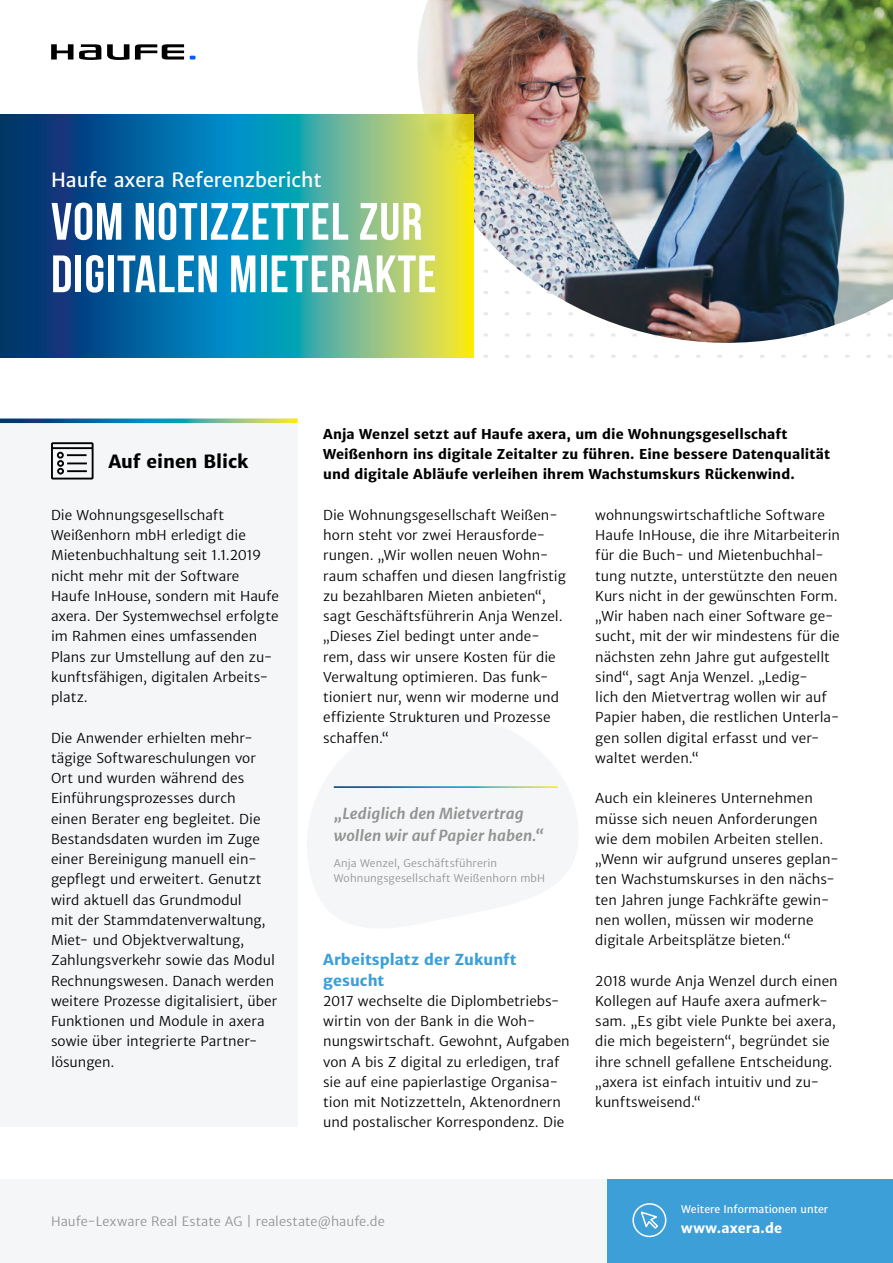
<style>
.page{position:relative;width:893px;height:1263px;background:#fff}
.page>*{position:absolute;margin:0;border:0;box-sizing:border-box;transform-origin:0 0}
.t1{font:700 52.5px/52.5px "Bebas Neue";letter-spacing:.02em;color:#fff}
.t2{font:19.5px "Haufe Merriweather Sans";color:#fff}
.t3{font:700 18px "Haufe Merriweather Sans";color:#000}
.t4{font:italic 700 15px/22.5px "Haufe Merriweather Sans";color:#929493}
.t5{font:700 15px/20.2px "Haufe Merriweather Sans";letter-spacing:.005em;color:#3c9fd7}
.t6{font:13.5px/20.2px "Haufe Merriweather Sans Lt";letter-spacing:.005em;color:#000}
.t7{font:700 13.5px/20.2px "Haufe Merriweather Sans";letter-spacing:.01em;color:#000}
.t8{font:700 13.5px "Haufe Merriweather Sans";letter-spacing:.015em;color:#fff}
.t9{font:12.75px "Haufe Merriweather Sans Lt";letter-spacing:.005em;color:#929493}
.t10{font:10.5px/15px "Haufe Merriweather Sans Lt";letter-spacing:.01em;color:#929493}
.t11{font:10.5px "Haufe Merriweather Sans";color:#fff}
</style>
<div class="page">
<div style="left:0;top:1179px;width:893px;height:84px;background:#f5f6f7"></div>
<div style="left:607px;top:1179px;width:286px;height:84px;background:#3c9fd7"></div>
<div style="left:632px;top:1203px;width:34px;height:34px;border:2px solid #fff;border-radius:50%"></div>
<svg style="left:640px;top:1211px;width:18px;height:18px"></svg>
<img style="left:413px;top:0;width:480px;height:358px">
<svg style="left:0;top:115px;width:473px;height:243px;background:#3a8a8f"></svg>
<svg style="left:107px;top:44px;width:22px;height:16px"></svg>
<svg style="left:135px;top:44px;width:49px;height:16px"></svg>
<svg style="left:190px;top:56px;width:5px;height:4px"></svg>
<svg style="left:51px;top:44px;width:50px;height:16px"></svg>
<div style="left:0;top:418px;width:298px;height:709px;background:#f5f6f7"></div>
<svg style="left:51px;top:442px;width:43px;height:38px"></svg>
<svg style="left:0;top:419px;width:298px;height:4px"></svg>
<h2 class="t2" style="left:51px;top:168px;width:272px">Haufe axera Referenzbericht</h2>
<h1 class="t1" style="left:51px;top:195px;width:387px">VOM NOTIZZETTEL ZUR<br>DIGITALEN MIETERAKTE</h1>
<h3 class="t3" style="left:108px;top:451px;width:142px">Auf einen Blick</h3>
<p class="t6" style="left:51px;top:505px;width:229px">Die Wohnungsgesellschaft<br>Weißenhorn mbH erledigt die<br>Mietenbuchhaltung seit 1.1.2019 nicht mehr mit der Software<br>Haufe InHouse, sondern mit Haufe axera. Der Systemwechsel erfolgte im Rahmen eines umfassenden<br>Plans zur Umstellung auf den zu&shy;kunftsfähigen, digitalen Arbeits&shy;platz.</p>
<p class="t6" style="left:51px;top:728px;width:228px">Die Anwender erhielten mehr&shy;tägige Softwareschulungen vor<br>Ort und wurden während des<br>Einführungsprozesses durch<br>einen Berater eng begleitet. Die<br>Bestandsdaten wurden im Zuge einer Bereinigung manuell ein&shy;gepflegt und erweitert. Genutzt wird aktuell das Grundmodul<br>mit der Stammdatenverwaltung,<br>Miet- und Objektverwaltung,<br>Zahlungsverkehr sowie das Modul<br>Rechnungswesen. Danach werden weitere Prozesse digitalisiert, über<br>Funktionen und Module in axera sowie über integrierte Partner&shy;lösungen.</p>
<p class="t7" style="left:323px;top:424px;width:508px">Anja Wenzel setzt auf Haufe axera, um die Wohnungsgesellschaft<br>Weißenhorn ins digitale Zeitalter zu führen. Eine bessere Datenqualität und digitale Abläufe verleihen ihrem Wachstumskurs Rückenwind.</p>
<p class="t6" style="left:595px;top:505px;width:246px">wohnungswirtschaftliche Software Haufe InHouse, die ihre Mitarbeiterin für die Buch- und Mietenbuchhal&shy;tung nutzte, unterstützte den neuen Kurs nicht in der gewünschten Form. „Wir haben nach einer Software ge&shy;sucht, mit der wir mindestens für die nächsten zehn Jahre gut aufgestellt sind“ , sagt Anja Wenzel. „Ledig-<br>lich den Mietvertrag wollen wir auf Papier haben, die restlichen Unterla&shy;gen sollen digital erfasst und ver&shy;waltet werden.“</p>
<p class="t6" style="left:595px;top:788px;width:245px">Auch ein kleineres Unternehmen müsse sich neuen Anforderungen wie dem mobilen Arbeiten stellen. „Wenn wir aufgrund unseres geplan&shy;ten Wachstumskurses in den nächs&shy;ten Jahren junge Fachkräfte gewin&shy;nen wollen, müssen wir moderne digitale Arbeitsplätze bieten.“</p>
<p class="t6" style="left:595px;top:971px;width:244px">2018 wurde Anja Wenzel durch einen Kollegen auf Haufe axera aufmerk&shy;sam. „Es gibt viele Punkte bei axera, die mich begeistern“ , begründet sie ihre schnell gefallene Entscheidung. „axera ist einfach intuitiv und zu&shy;kunftsweisend.“</p>
<p class="t6" style="left:323px;top:505px;width:244px">Die Wohnungsgesellschaft Weißen&shy;horn steht vor zwei Herausforde&shy;rungen. „Wir wollen neuen Wohn&shy;raum schaffen und diesen langfristig zu bezahlbaren Mieten anbieten“ , sagt Geschäftsführerin Anja Wenzel. „Dieses Ziel bedingt unter ande&shy;rem, dass wir unsere Kosten für die<br>Verwaltung optimieren. Das funk&shy;tioniert nur, wenn wir moderne und effiziente Strukturen und Prozesse schaffen.“</p>
<p class="t4" style="left:334px;top:802px;width:212px">„Lediglich den Mietvertrag wollen wir auf Papier haben.“</p>
<p class="t10" style="left:334px;top:856px;width:213px">Anja Wenzel, Geschäftsführerin<br>Wohnungsgesellschaft Weißenhorn mbH</p>
<p class="t5" style="left:323px;top:950px;width:195px">Arbeitsplatz der Zukunft gesucht</p>
<p class="t6" style="left:323px;top:991px;width:248px">2017 wechselte die Diplombetriebs&shy;wirtin von der Bank in die Woh&shy;nungswirtschaft. Gewohnt, Aufgaben von A bis Z digital zu erledigen, traf sie auf eine papierlastige Organisa&shy;tion mit Notizzetteln, Aktenordnern und postalischer Korrespondenz. Die</p>
<p class="t9" style="left:51px;top:1213px;width:335px">Haufe-Lexware Real Estate AG | realestate@haufe.de</p>
<p class="t11" style="left:681px;top:1203px;width:149px">Weitere Informationen unter</p>
<p class="t8" style="left:681px;top:1220px;width:102px">www.axera.de</p>
</div>
